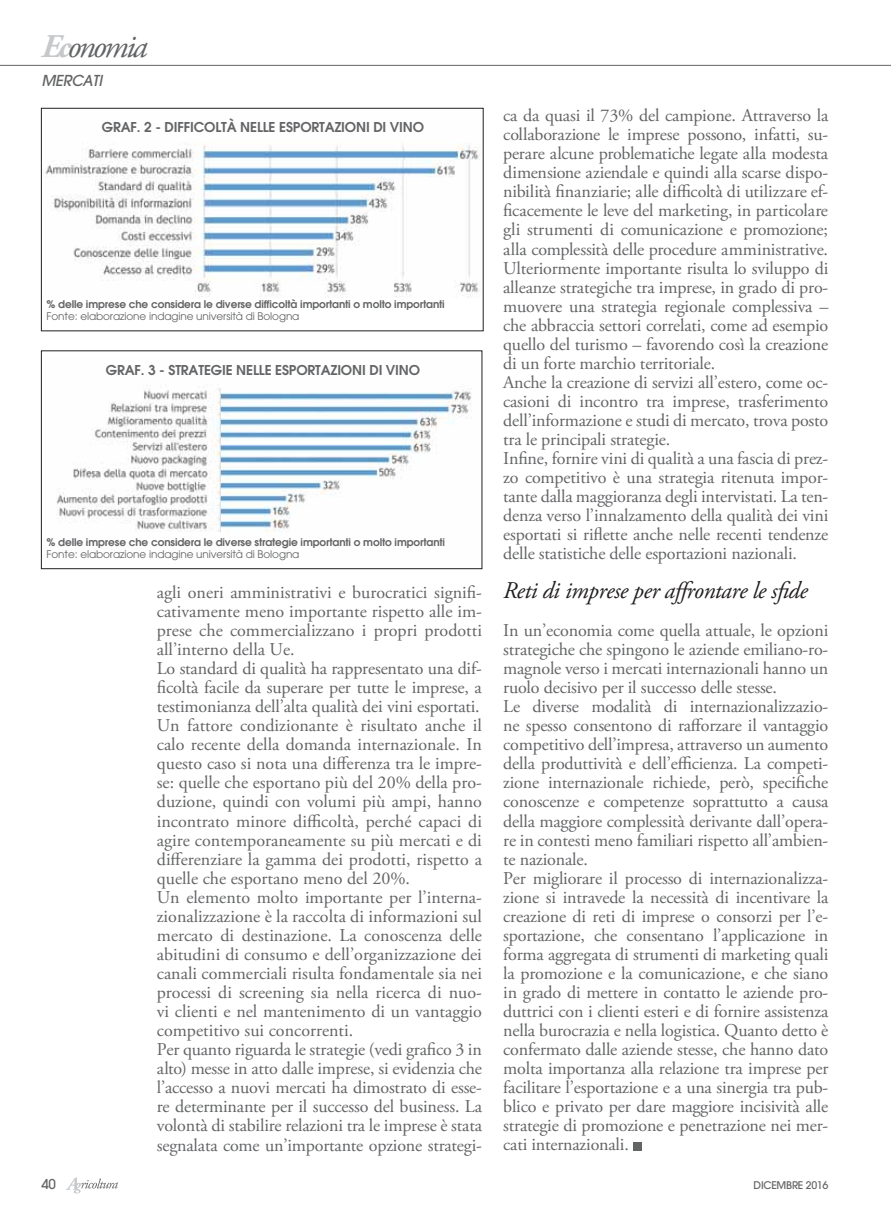
<style>
.page{position:relative;width:891px;height:1218px;background:#fff}
.page>*{position:absolute;margin:0;border:0;box-sizing:border-box;transform-origin:0 0}
.t1{font:italic 33px "Adobe Garamond Pro";letter-spacing:-.07em;color:#636466}
.t2{font:italic 24px "Adobe Garamond Pro";letter-spacing:-.02em;color:#231f20}
.t3{font:18px/19px "Adobe Garamond Pro";letter-spacing:-.01em;color:#636466}
.t4{font:italic 500 15px "Avant Garde";letter-spacing:-.01em;color:#636466}
.t5{font:600 13.5px "Avant Garde";letter-spacing:-.01em;color:#636466}
.t6{font:500 13.5px "Avant Garde";color:#636466}
.t7{font:600 10.5px "Avant Garde";letter-spacing:-.01em;color:#636466}
.t8{font:10.5px "Avant Garde";letter-spacing:-.01em;color:#636466}
.t9{font:500 10.5px "Avant Garde";letter-spacing:-.025em;color:#636466}
.s1{font-weight:700;color:#c6c8ca}
</style>
<div class="page">
<hr style="left:0;top:65px;width:891px;height:1px;background:#636466">
<svg style="left:66px;top:1177px;width:52px;height:16px"></svg>
<div style="left:633px;top:1141px;width:8px;height:9px;background:#636466"></div>
<img style="left:45px;top:143px;width:436px;height:154px">
<div style="left:41px;top:108px;width:442px;height:223px;border:1px solid #231f20"></div>
<img style="left:56px;top:388px;width:416px;height:144px">
<h1 class="t1" style="left:41px;top:30px;width:108px"><span class="s1">Ec</span>onomia</h1>
<p class="t4" style="left:41px;top:75px;width:62px">MERCATI</p>
<p class="t5" style="left:102px;top:122px;width:324px">GRAF. 2 - DIFFICOLTÀ NELLE ESPORTAZIONI DI VINO</p>
<p class="t7" style="left:46px;top:300px;width:400px">% delle imprese che considera le diverse difficoltà importanti o molto importanti</p>
<p class="t8" style="left:46px;top:312px;width:254px">Fonte: elaborazione indagine università di Bologna</p>
<p class="t5" style="left:106px;top:365px;width:316px">GRAF. 3 - STRATEGIE NELLE ESPORTAZIONI DI VINO</p>
<p class="t7" style="left:46px;top:538px;width:400px">% delle imprese che considera le diverse strategie importanti o molto importanti</p>
<p class="t8" style="left:46px;top:550px;width:254px">Fonte: elaborazione indagine università di Bologna</p>
<p class="t3" style="left:157px;top:583px;width:327px">agli oneri amministrativi e burocratici signifi&shy;cativamente meno importante rispetto alle im&shy;prese che commercializzano i propri prodotti all’interno della Ue.<br>Lo standard di qualità ha rappresentato una dif&shy;ficoltà facile da superare per tutte le imprese, a testimonianza dell’alta qualità dei vini esportati.<br>Un fattore condizionante è risultato anche il calo recente della domanda internazionale. In questo caso si nota una differenza tra le impre&shy;se: quelle che esportano più del 20% della pro&shy;duzione, quindi con volumi più ampi, hanno incontrato minore difficoltà, perché capaci di agire contemporaneamente su più mercati e di differenziare la gamma dei prodotti, rispetto a quelle che esportano meno del 20%.<br>Un elemento molto importante per l’interna&shy;zionalizzazione è la raccolta di informazioni sul mercato di destinazione. La conoscenza delle abitudini di consumo e dell’organizzazione dei canali commerciali risulta fondamentale sia nei processi di screening sia nella ricerca di nuo&shy;vi clienti e nel mantenimento di un vantaggio competitivo sui concorrenti.<br>Per quanto riguarda le strategie (vedi grafico 3 in alto) messe in atto dalle imprese, si evidenzia che l’accesso a nuovi mercati ha dimostrato di esse&shy;re determinante per il successo del business. La volontà di stabilire relazioni tra le imprese è stata segnalata come un’importante opzione strategi-</p>
<p class="t3" style="left:503px;top:107px;width:327px">ca da quasi il 73% del campione. Attraverso la collaborazione le imprese possono, infatti, su&shy;perare alcune problematiche legate alla modesta dimensione aziendale e quindi alla scarse dispo&shy;nibilità finanziarie; alle difficoltà di utilizzare ef&shy;ficacemente le leve del marketing, in particolare gli strumenti di comunicazione e promozione; alla complessità delle procedure amministrative.<br>Ulteriormente importante risulta lo sviluppo di alleanze strategiche tra imprese, in grado di pro&shy;muovere una strategia regionale complessiva – che abbraccia settori correlati, come ad esempio quello del turismo – favorendo così la creazione di un forte marchio territoriale.<br>Anche la creazione di servizi all’estero, come oc&shy;casioni di incontro tra imprese, trasferimento dell’informazione e studi di mercato, trova posto tra le principali strategie.<br>Infine, fornire vini di qualità a una fascia di prez&shy;zo competitivo è una strategia ritenuta impor&shy;tante dalla maggioranza degli intervistati. La ten&shy;denza verso l’innalzamento della qualità dei vini esportati si riflette anche nelle recenti tendenze delle statistiche delle esportazioni nazionali.</p>
<h2 class="t2" style="left:503px;top:578px;width:306px">Reti di imprese per affrontare le sfide</h2>
<p class="t3" style="left:503px;top:621px;width:327px">In un’economia come quella attuale, le opzioni strategiche che spingono le aziende emiliano-ro&shy;magnole verso i mercati internazionali hanno un ruolo decisivo per il successo delle stesse.<br>Le diverse modalità di internazionalizzazio&shy;ne spesso consentono di rafforzare il vantaggio competitivo dell’impresa, attraverso un aumento della produttività e dell’efficienza. La competi&shy;zione internazionale richiede, però, specifiche conoscenze e competenze soprattutto a causa della maggiore complessità derivante dall’opera&shy;re in contesti meno familiari rispetto all’ambien&shy;te nazionale.<br>Per migliorare il processo di internazionalizza&shy;zione si intravede la necessità di incentivare la creazione di reti di imprese o consorzi per l’e&shy;sportazione, che consentano l’applicazione in forma aggregata di strumenti di marketing quali la promozione e la comunicazione, e che siano in grado di mettere in contatto le aziende pro&shy;duttrici con i clienti esteri e di fornire assistenza nella burocrazia e nella logistica. Quanto detto è confermato dalle aziende stesse, che hanno dato molta importanza alla relazione tra imprese per facilitare l’esportazione e a una sinergia tra pub&shy;blico e privato per dare maggiore incisività alle strategie di promozione e penetrazione nei mer&shy;cati internazionali.</p>
<p class="t6" style="left:41px;top:1178px;width:16px">40</p>
<p class="t9" style="left:753px;top:1180px;width:76px">DICEMBRE 2016</p>
</div>
